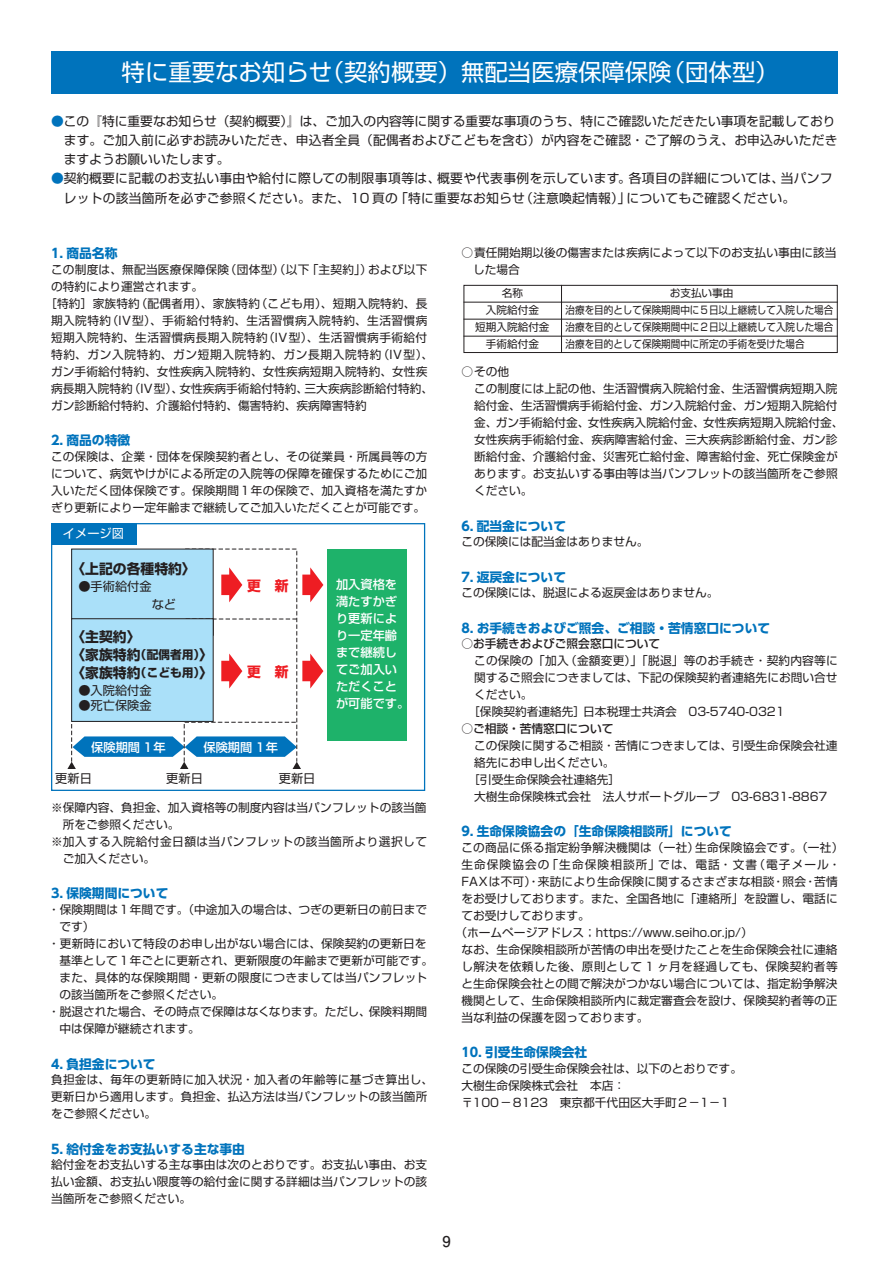
<style>
.page{position:relative;width:893px;height:1263px;background:#fff}
.page>*{position:absolute;margin:0;border:0;box-sizing:border-box;transform-origin:0 0}
.t1{font:23.4px "Shin Go Pro";color:#fff}
.t2{font:700 14.85px "Futo Go B101 Pro";color:#231f20}
.t3{font:700 13.8px/18.1px "Shin Go Pro";color:#231f20}
.t4{font:700 13.8px "Shin Go Pro";color:#ee1d23}
.t5{font:12.75px/19.2px "Shin Go Pro";letter-spacing:.01em;color:#231f20}
.t6{font:700 12.75px "UD Shin Go Pro";color:#0073bc}
.t7{font:500 12.15px/17px "Shin Go Pro";color:#fff}
.t8{font:12.15px "Shin Go Pro";color:#231f20}
.t9{font:12.15px "Shin Go Pro";color:#fff}
.t10{font:11.7px/17px "Shin Go Pro";letter-spacing:.005em;color:#231f20}
.t11{font:11.7px "Shin Go Pro";letter-spacing:.035em;color:#231f20}
.t12{font:11.7px "Shin Go Pro";letter-spacing:.055em;color:#231f20}
.t13{font:11.7px "Shin Go Pro";letter-spacing:.04em;color:#231f20}
.t14{font:11.7px "Shin Go Pro";letter-spacing:.09em;color:#231f20}
.t15{font:500 11.7px "Shin Go Pro";color:#231f20}
.t16{font:10.65px/17px "Shin Go Pro";color:#231f20;text-align:center}
.s1{color:#0073bc}
.s2{font-size:11.7px}
</style>
<div class="page">
<div style="left:51px;top:51px;width:787px;height:43px;background:#0073bc"></div>
<svg style="left:67px;top:549px;width:256px;height:220px"></svg>
<div style="left:72px;top:619px;width:141px;height:102px;background:#aae0f9"></div>
<div style="left:71px;top:618px;width:143px;height:104px;border:1px solid #231f20"></div>
<div style="left:327px;top:549px;width:79px;height:191px;background:#1eb26a"></div>
<div style="left:51px;top:523px;width:374px;height:268px;border:1px solid #0073bc"></div>
<div style="left:51px;top:523px;width:85px;height:21px;background:#0073bc"></div>
<div style="left:463px;top:285px;width:375px;height:68px;border:1px solid #231f20"></div>
<hr style="left:463px;top:302px;width:375px;height:1px;background:#231f20">
<hr style="left:463px;top:319px;width:375px;height:1px;background:#231f20">
<hr style="left:463px;top:336px;width:375px;height:1px;background:#231f20">
<hr style="left:561px;top:285px;width:1px;height:68px;background:#231f20">
<h1 class="t1" style="left:122px;top:53px;width:659px">特に重要なお知らせ（契約概要）無配当医療保障保険（団体型）</h1>
<p class="t5" style="left:64px;top:110px;width:775px;text-indent:-13px"><span class="s1">●</span>この『特に重要なお知らせ（契約概要）』は、ご加入の内容等に関する重要な事項のうち、特にご確認いただきたい事項を記載しております。ご加入前に必ずお読みいただき、申込者全員（配偶者およびこどもを含む）が内容をご確認・ご了解のうえ、お申込みいただきますようお願いいたします。</p>
<p class="t5" style="left:64px;top:167px;width:770px;text-indent:-13px"><span class="s1">●</span>契約概要に記載のお支払い事由や給付に際しての制限事項等は、概要や代表事例を示しています。各項目の詳細については、当パンフレットの該当箇所を必ずご参照ください。また、10 頁の「特に重要なお知らせ（注意喚起情報）」についてもご確認ください。</p>
<p class="t6" style="left:51px;top:243px;width:68px">1. 商品名称</p>
<p class="t10" style="left:51px;top:260px;width:378px">この制度は、無配当医療保障保険（団体型）（以下「主契約」）および以下</p>
<p class="t10" style="left:51px;top:277px;width:154px">の特約により運営されます。</p>
<p class="t10" style="left:45px;top:294px;width:384px">［特約］家族特約（配偶者用）、家族特約（こども用）、短期入院特約、長</p>
<p class="t11" style="left:51px;top:311px;width:378px">期入院特約（IV型）、手術給付特約、生活習慣病入院特約、生活習慣病</p>
<p class="t11" style="left:51px;top:328px;width:378px">短期入院特約、生活習慣病長期入院特約（IV型）、生活習慣病手術給付</p>
<p class="t12" style="left:51px;top:345px;width:384px">特約、ガン入院特約、ガン短期入院特約、ガン長期入院特約（IV型）、</p>
<p class="t10" style="left:51px;top:362px;width:378px">ガン手術給付特約、女性疾病入院特約、女性疾病短期入院特約、女性疾</p>
<p class="t10" style="left:51px;top:379px;width:384px">病長期入院特約（IV型）、女性疾病手術給付特約、三大疾病診断給付特約、</p>
<p class="t10" style="left:51px;top:396px;width:317px">ガン診断給付特約、介護給付特約、傷害特約、疾病障害特約</p>
<p class="t6" style="left:51px;top:430px;width:81px">2. 商品の特徴</p>
<p class="t10" style="left:51px;top:447px;width:378px;text-align:justify">この保険は、企業・団体を保険契約者とし、その従業員・所属員等の方について、病気やけがによる所定の入院等の保障を確保するためにご加入いただく団体保険です。保険期間１年の保険で、加入資格を満たすかぎり更新により一定年齢まで継続してご加入いただくことが可能です。</p>
<p class="t9" style="left:63px;top:524px;width:63px">イメージ図</p>
<p class="t3" style="left:71px;top:558px;width:126px">〈上記の各種特約〉</p>
<p class="t8" style="left:78px;top:576px;width:75px">●手術給付金</p>
<p class="t4" style="left:247px;top:574px;width:43px">更　新</p>
<p class="t3" style="left:71px;top:626px;width:143px">〈主契約〉<br>〈家族特約<span class="s2">（配偶者用）</span>〉〈家族特約<span class="s2">（こども用）</span>〉</p>
<p class="t8" style="left:78px;top:680px;width:75px">●入院給付金</p>
<p class="t8" style="left:78px;top:696px;width:75px">●死亡保険金</p>
<p class="t4" style="left:247px;top:660px;width:43px">更　新</p>
<p class="t7" style="left:91px;top:737px;width:76px">保険期間 1年</p>
<p class="t7" style="left:203px;top:737px;width:76px">保険期間 1年</p>
<p class="t8" style="left:166px;top:768px;width:75px">更新日　　　</p>
<p class="t8" style="left:279px;top:768px;width:38px">更新日</p>
<p class="t7" style="left:336px;top:574px;width:75px">加入資格を満たすかぎり更新により一定年齢まで継続してご加入いただくことが可能です。</p>
<p class="t10" style="left:51px;top:797px;width:377px">※保障内容、負担金、加入資格等の制度内容は当パンフレットの該当箇</p>
<p class="t10" style="left:51px;top:814px;width:130px">　所をご参照ください。</p>
<p class="t13" style="left:51px;top:832px;width:378px">※加入する入院給付金日額は当パンフレットの該当箇所より選択して</p>
<p class="t10" style="left:63px;top:849px;width:94px">ご加入ください。</p>
<p class="t6" style="left:51px;top:883px;width:119px">3. 保険期間について</p>
<p class="t10" style="left:48px;top:900px;width:381px">・保険期間は１年間です。（中途加入の場合は、つぎの更新日の前日まで</p>
<p class="t10" style="left:60px;top:917px;width:37px">です）</p>
<p class="t10" style="left:48px;top:934px;width:380px">・更新時において特段のお申し出がない場合には、保険契約の更新日を</p>
<p class="t10" style="left:60px;top:951px;width:375px">基準として１年ごとに更新され、更新限度の年齢まで更新が可能です。</p>
<p class="t10" style="left:60px;top:968px;width:369px">また、具体的な保険期間・更新の限度につきましては当パンフレット</p>
<p class="t10" style="left:60px;top:985px;width:165px">の該当箇所をご参照ください。</p>
<p class="t10" style="left:48px;top:1002px;width:381px">・脱退された場合、その時点で保障はなくなります。ただし、保険料期間</p>
<p class="t10" style="left:60px;top:1019px;width:142px">中は保障が継続されます。</p>
<p class="t6" style="left:51px;top:1054px;width:106px">4. 負担金について</p>
<p class="t10" style="left:51px;top:1070px;width:384px">負担金は、毎年の更新時に加入状況・加入者の年齢等に基づき算出し、更新日から適用します。負担金、払込方法は当パンフレットの該当箇所をご参照ください。</p>
<p class="t6" style="left:51px;top:1139px;width:196px">5. 給付金をお支払いする主な事由</p>
<p class="t10" style="left:51px;top:1155px;width:378px;text-align:justify">給付金をお支払いする主な事由は次のとおりです。お支払い事由、お支払い金額、お支払い限度等の給付金に関する詳細は当パンフレットの該当箇所をご参照ください。</p>
<p class="t10" style="left:473px;top:243px;width:365px;text-indent:-12px">○責任開始期以後の傷害または疾病によって以下のお支払い事由に該当した場合</p>
<p class="t16" style="left:475px;top:284px;width:76px">名称<br>入院給付金<br>短期入院給付金手術給付金</p>
<p class="t16" style="left:566px;top:284px;width:269px;text-align:left;text-indent:104px">お支払い事由<br>治療を目的として保険期間中に５日以上継続して入院した場合治療を目的として保険期間中に２日以上継続して入院した場合治療を目的として保険期間中に所定の手術を受けた場合</p>
<p class="t10" style="left:474px;top:362px;width:371px;text-indent:-13px">○その他<br>この制度には上記の他、生活習慣病入院給付金、生活習慣病短期入院給付金、生活習慣病手術給付金、ガン入院給付金、ガン短期入院給付金、ガン手術給付金、女性疾病入院給付金、女性疾病短期入院給付金、女性疾病手術給付金、疾病障害給付金、三大疾病診断給付金、ガン診断給付金、介護給付金、災害死亡給付金、障害給付金、死亡保険金があります。お支払いする事由等は当パンフレットの該当箇所をご参照ください。</p>
<p class="t6" style="left:461px;top:516px;width:106px">6. 配当金について</p>
<p class="t10" style="left:461px;top:532px;width:189px">この保険には配当金はありません。</p>
<p class="t6" style="left:461px;top:567px;width:106px">7. 返戻金について</p>
<p class="t10" style="left:461px;top:583px;width:259px">この保険には、脱退による返戻金はありません。</p>
<p class="t6" style="left:461px;top:618px;width:310px">8. お手続きおよびご照会、ご相談・苦情窓口について</p>
<p class="t15" style="left:461px;top:634px;width:200px">○お手続きおよびご照会窓口について</p>
<p class="t10" style="left:474px;top:651px;width:365px">この保険の「加入（金額変更）」「脱退」等のお手続き・契約内容等に</p>
<p class="t10" style="left:474px;top:668px;width:365px">関するご照会につきましては、下記の保険契約者連絡先にお問い合せ</p>
<p class="t10" style="left:474px;top:685px;width:60px">ください。</p>
<p class="t10" style="left:468px;top:702px;width:318px">［保険契約者連絡先］日本税理士共済会　03-5740-0321</p>
<p class="t15" style="left:461px;top:719px;width:154px">○ご相談・苦情窓口について</p>
<p class="t10" style="left:474px;top:736px;width:365px">この保険に関するご相談・苦情につきましては、引受生命保険会社連</p>
<p class="t10" style="left:474px;top:753px;width:142px">絡先にお申し出ください。</p>
<p class="t10" style="left:468px;top:770px;width:154px">［引受生命保険会社連絡先］</p>
<p class="t10" style="left:474px;top:787px;width:355px">大樹生命保険株式会社　法人サポートグループ　03-6831-8867</p>
<p class="t6" style="left:461px;top:821px;width:272px">9. 生命保険協会の「生命保険相談所」について</p>
<p class="t10" style="left:461px;top:838px;width:384px">この商品に係る指定紛争解決機関は（一社）生命保険協会です。（一社）</p>
<p class="t14" style="left:461px;top:855px;width:381px">生命保険協会の「生命保険相談所」では、電話・文書（電子メール・</p>
<p class="t10" style="left:461px;top:872px;width:378px">FAXは不可）・来訪により生命保険に関するさまざまな相談・照会・苦情</p>
<p class="t10" style="left:461px;top:889px;width:378px">をお受けしております。また、全国各地に「連絡所」を設置し、電話に</p>
<p class="t10" style="left:461px;top:906px;width:130px">てお受けしております。</p>
<p class="t10" style="left:455px;top:923px;width:299px">（ホームページアドレス；https://www.seiho.or.jp/）</p>
<p class="t10" style="left:461px;top:940px;width:378px">なお、生命保険相談所が苦情の申出を受けたことを生命保険会社に連絡</p>
<p class="t11" style="left:461px;top:957px;width:378px">し解決を依頼した後、原則として 1 ヶ月を経過しても、保険契約者等</p>
<p class="t10" style="left:461px;top:974px;width:378px">と生命保険会社との間で解決がつかない場合については、指定紛争解決</p>
<p class="t10" style="left:461px;top:991px;width:378px">機関として、生命保険相談所内に裁定審査会を設け、保険契約者等の正</p>
<p class="t10" style="left:461px;top:1008px;width:189px">当な利益の保護を図っております。</p>
<p class="t6" style="left:461px;top:1042px;width:127px">10. 引受生命保険会社</p>
<p class="t10" style="left:461px;top:1059px;width:282px">この保険の引受生命保険会社は、以下のとおりです。大樹生命保険株式会社　本店：<br>〒100－ 8123　東京都千代田区大手町２－１－１</p>
<p class="t2" style="left:442px;top:1230px;width:10px">9</p>
</div>
